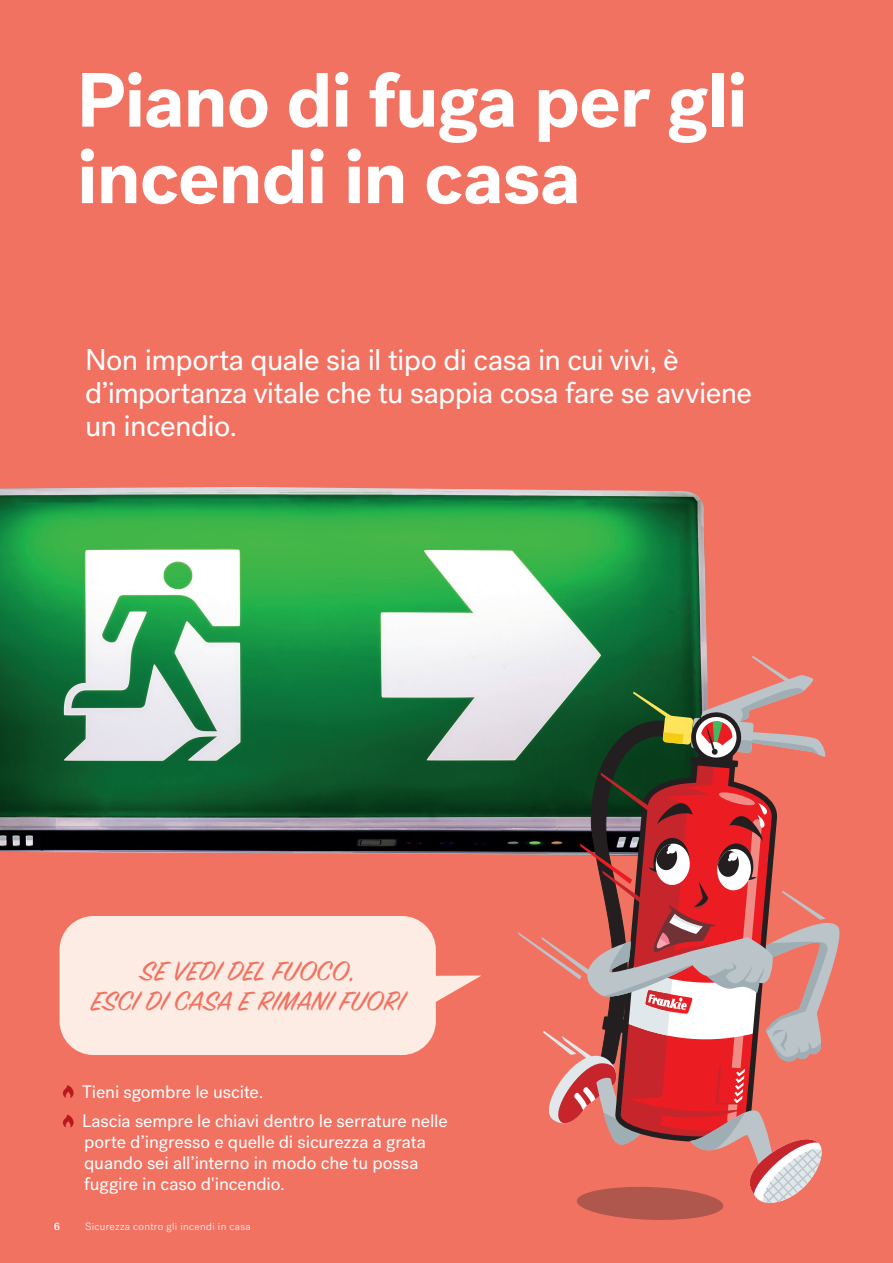
<style>
.page{position:relative;width:893px;height:1263px;background:#f27262}
.page>*{position:absolute;margin:0;border:0;box-sizing:border-box;transform-origin:0 0}
.t1{font:700 76.5px/76.5px "Post Grotesk";letter-spacing:-.015em;color:#fff}
.t2{font:30px/33px "Post Grotesk";letter-spacing:-.02em;color:#fff}
.t3{font:30px/30px "Sign Painter House Script";color:#f27262;text-align:center;scale:1.08 1}
.t4{font:18px/21px "Post Grotesk";letter-spacing:-.005em;color:#fff}
.t5{font:300 10.5px "Post Grotesk";letter-spacing:.03em;color:#fff}
.t6{font:500 10.5px "Post Grotesk";color:#fff}
</style>
<div class="page">
<img style="left:0;top:487px;width:707px;height:368px">
<svg style="left:436px;top:975px;width:46px;height:27px"></svg>
<div style="left:60px;top:916px;width:376px;height:139px;background:#fdece3;border-radius:34px"></div>
<svg style="left:517px;top:656px;width:323px;height:564px"></svg>
<svg style="left:63px;top:1085px;width:11px;height:13px"></svg>
<svg style="left:63px;top:1114px;width:11px;height:13px"></svg>
<p class="t1" style="left:77px;top:62px;width:672px">Piano di fuga per gli incendi in casa</p>
<p class="t2" style="left:85px;top:343px;width:668px">Non importa quale sia il tipo di casa in cui vivi, è d’importanza vitale che tu sappia cosa fare se avviene un incendio.</p>
<p class="t3" style="left:91px;top:960px;width:291px">SE VEDI DEL FUOCO,<br>ESCI DI CASA E RIMANI FUORI</p>
<p class="t4" style="left:82px;top:1081px;width:183px">Tieni sgombre le uscite.</p>
<p class="t4" style="left:82px;top:1111px;width:367px">Lascia sempre le chiavi dentro le serrature nelle porte d’ingresso e quelle di sicurezza a grata quando sei all’interno in modo che tu possa fuggire in caso d'incendio.</p>
<p class="t6" style="left:54px;top:1219px;width:8px">6</p>
<p class="t5" style="left:85px;top:1220px;width:167px">Sicurezza contro gli incendi in casa</p>
</div>
